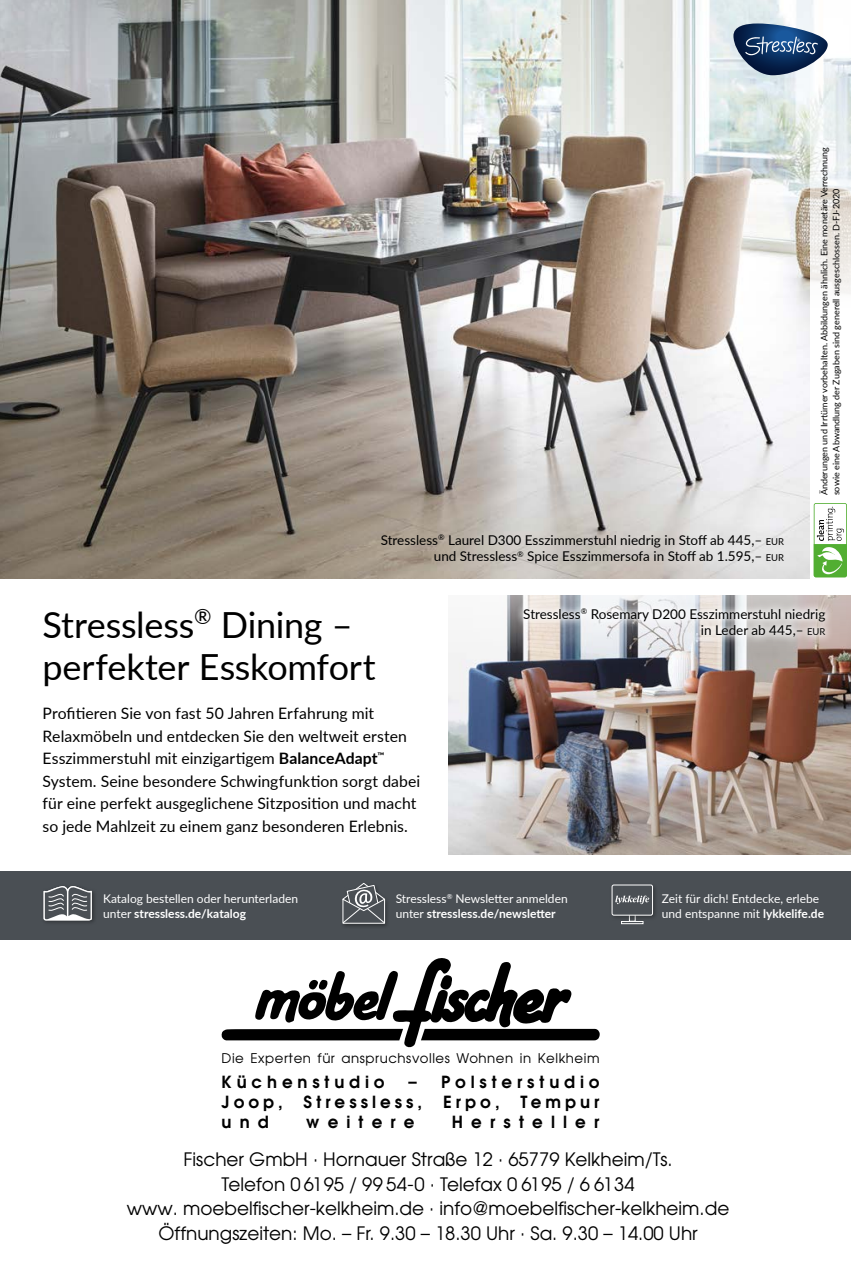
<style>
.page{position:relative;width:851px;height:1263px;background:#fff}
.page>*{position:absolute;margin:0;border:0;box-sizing:border-box;transform-origin:0 0}
.t1{font:36px "Lato";letter-spacing:-.01em;color:#000}
.t2{font:18.45px/24.6px "Avant Garde";color:#000;text-align:center}
.t3{font:600 16.65px/20px "Avant Garde";letter-spacing:.265em;color:#000}
.t4{font:600 16.65px "Avant Garde";letter-spacing:.29em;color:#000}
.t5{font:600 16.65px "Avant Garde";letter-spacing:.49em;color:#000}
.t6{font:15.75px/22.5px "Lato";letter-spacing:.005em;color:#000}
.t7{font:13.5px/16.5px "Lato";color:#000;text-align:right}
.t8{font:13.35px "Avant Garde";letter-spacing:.04em;color:#000}
.t9{font:12px/15px "Lato";color:#fff}
.t10{font:9px/12px "Lato";color:#000}
.s1{font-size:9.45px}
.s2{font-weight:700}
</style>
<div class="page">
<img style="left:448px;top:595px;width:402px;height:260px">
<img style="left:0;top:0;width:810px;height:578px">
<svg style="left:810px;top:0;width:40px;height:578px"></svg>
<svg style="left:813px;top:503px;width:33px;height:74px"></svg>
<div style="left:0;top:872px;width:850px;height:68px;background:#4a4f54"></div>
<div style="left:340px;top:881px;width:50px;height:48px;background:#000;opacity:.35"></div>
<svg style="left:341px;top:882px;width:45px;height:42px"></svg>
<div style="left:41px;top:883px;width:56px;height:42px;background:#000;opacity:.35"></div>
<svg style="left:44px;top:885px;width:48px;height:35px"></svg>
<div style="left:608px;top:882px;width:50px;height:39px;background:#000;opacity:.35"></div>
<div style="left:612px;top:885px;width:40px;height:30px;background:#4a4f54;border-radius:2px"></div>
<div style="left:611px;top:884px;width:42px;height:32px;border:1px solid #fff;border-radius:2px"></div>
<svg style="left:615px;top:895px;width:34px;height:9px"></svg>
<div style="left:621px;top:921px;width:22px;height:3px;background:#4a4f54;border:1px solid #fff"></div>
<div style="left:515px;top:600px;width:318px;height:46px;background:#fff;opacity:.75"></div>
<svg style="left:733px;top:23px;width:94px;height:52px"></svg>
<svg style="left:221px;top:958px;width:378px;height:90px"></svg>
<h1 class="t1" style="left:43px;top:599px;width:312px">Stressless<sup>®</sup> Dining –</h1>
<p class="t7" style="left:380px;top:531px;width:405px">Stressless<sup>®</sup> Laurel D300 Esszimmerstuhl niedrig in Stoff ab 445,– <span class="s1">EUR </span>und Stressless<sup>®</sup> Spice Esszimmersofa in Stoff ab 1.595,– <span class="s1">EUR</span></p>
<p class="t10" style="left:817px;top:495px;width:350px;rotate:-90deg">Änderungen und Irrtümer vorbehalten. Abbildungen ähnlich. Eine monetäre Verrechnung sowie eine Abwandlung der Zugaben sind generell ausgeschlossen. D-FJ-2020</p>
<p class="t7" style="left:523px;top:605px;width:303px">Stressless<sup>®</sup> Rosemary D200 Esszimmerstuhl niedrig</p>
<p class="t7" style="left:700px;top:622px;width:126px">in Leder ab 445,– <span class="s1">EUR</span></p>
<h1 class="t1" style="left:43px;top:641px;width:335px">perfekter Esskomfort</h1>
<p class="t6" style="left:43px;top:702px;width:379px">Profitieren Sie von fast 50 Jahren Erfahrung mit Relaxmöbeln und entdecken Sie den weltweit ersten Esszimmerstuhl mit einzigartigem <span class="s2">BalanceAdapt</span><sup>™ </sup>System. Seine besondere Schwingfunktion sorgt dabei für eine perfekt ausgeglichene Sitzposition und macht so jede Mahlzeit zu einem ganz besonderen Erlebnis.</p>
<p class="t9" style="left:395px;top:890px;width:173px">Stressless<sup>®</sup> Newsletter anmelden unter <span class="s2">stressless.de/newsletter</span></p>
<p class="t9" style="left:103px;top:890px;width:196px">Katalog bestellen oder herunterladen unter <span class="s2">stressless.de/katalog</span></p>
<p class="t9" style="left:661px;top:890px;width:164px">Zeit für dich! Entdecke, erlebe und entspanne mit <span class="s2">lykkelife.de</span></p>
<p class="t8" style="left:221px;top:1049px;width:379px">Die Experten für anspruchsvolles Wohnen in Kelkheim</p>
<p class="t4" style="left:221px;top:1071px;width:164px">Küchenstudio</p>
<p class="t3" style="left:221px;top:1072px;width:379px;text-indent:187px">– Polsterstudio<br>Joop, Stressless,</p>
<p class="t4" style="left:443px;top:1091px;width:58px">Erpo,</p>
<p class="t4" style="left:520px;top:1091px;width:80px">Tempur</p>
<p class="t4" style="left:221px;top:1111px;width:49px">und</p>
<p class="t5" style="left:306px;top:1111px;width:110px">weitere</p>
<p class="t5" style="left:451px;top:1111px;width:149px">Hersteller</p>
<p class="t2" style="left:127px;top:1146px;width:604px">Fischer GmbH · Hornauer Straße 12 · 65779 Kelkheim/Ts.<br>Telefon 0 6195 / 99 54-0 · Telefax 0 6195 / 6 6134<br>www. moebelfischer-kelkheim.de · info@moebelfischer-kelkheim.de Öffnungszeiten: Mo. – Fr. 9.30 – 18.30 Uhr · Sa. 9.30 – 14.00 Uhr</p>
</div>
